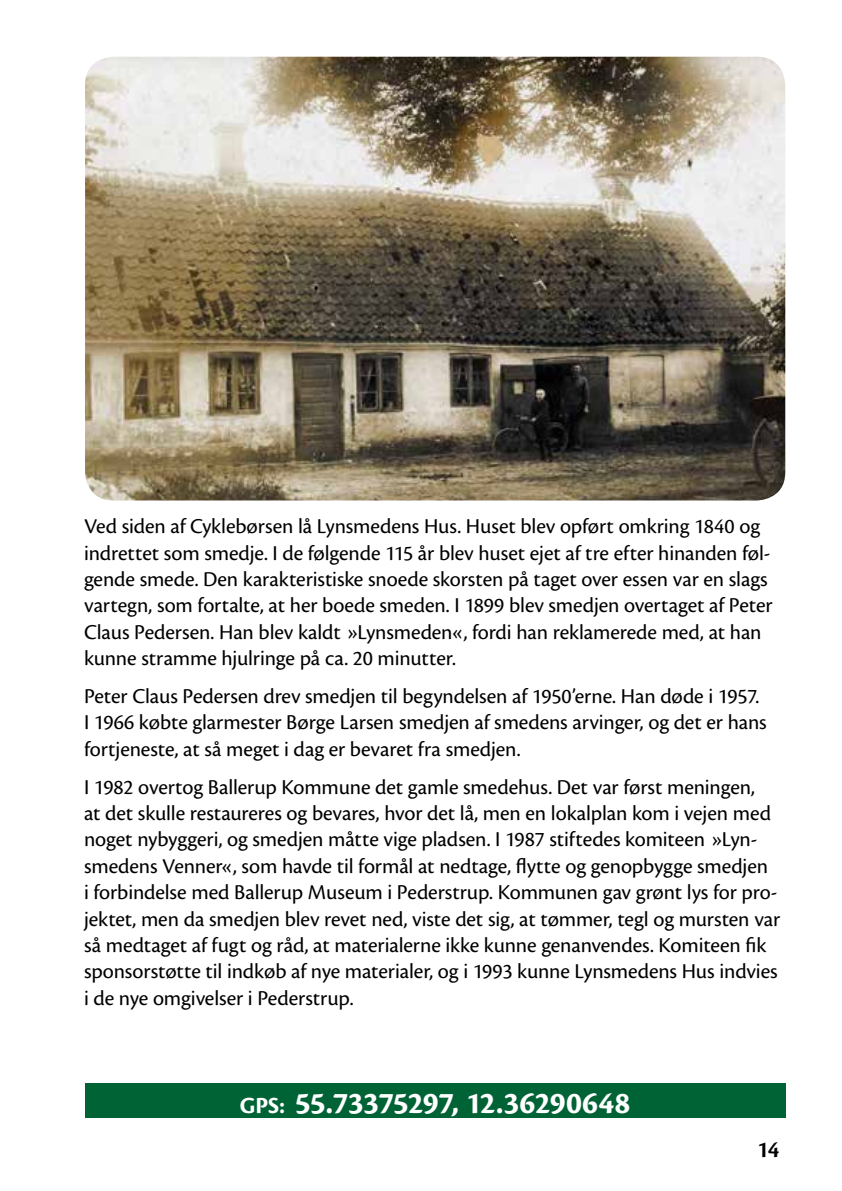
<style>
.page{position:relative;width:842px;height:1191px;background:#fff}
.page>*{position:absolute;margin:0;border:0;box-sizing:border-box;transform-origin:0 0}
.t1{font:700 32px "Cronos Pro";letter-spacing:-.02em;color:#fff}
.t2{font:600 24px "Cronos Pro";color:#000}
.t3{font:22px/26.4px "Cronos Pro";letter-spacing:-.005em;color:#000}
.s1{font-size:24px}
</style>
<div class="page">
<div style="left:85px;top:1083px;width:700px;height:34px;background:#006336"></div>
<img style="left:85px;top:57px;width:700px;height:443px">
<p class="t3" style="left:84px;top:513px;width:690px">Ved siden af Cyklebørsen lå Lynsmedens Hus. Huset blev opført omkring 1840 og indrettet som smedje. I de følgende 115 år blev huset ejet af tre efter hinanden føl&shy;gende smede. Den karakteristiske snoede skorsten på taget over essen var en slags vartegn, som fortalte, at her boede smeden. I 1899 blev smedjen overtaget af Peter Claus Pedersen. Han blev kaldt »Lynsmeden«, fordi han reklamerede med, at han kunne stramme hjulringe på ca. 20 minutter.</p>
<p class="t3" style="left:84px;top:683px;width:684px">Peter Claus Pedersen drev smedjen til begyndelsen af 1950’erne. Han døde i 1957.<br>I 1966 købte glarmester Børge Larsen smedjen af smedens arvinger, og det er hans fortjeneste, at så meget i dag er bevaret fra smedjen.</p>
<p class="t3" style="left:84px;top:773px;width:698px">I 1982 overtog Ballerup Kommune det gamle smedehus. Det var først meningen,<br>at det skulle restaureres og bevares, hvor det lå, men en lokalplan kom i vejen med noget nybyggeri, og smedjen måtte vige pladsen. I 1987 stiftedes komiteen »Lyn&shy;smedens Venner«, som havde til formål at nedtage, flytte og genopbygge smedjen<br>i forbindelse med Ballerup Museum i Pederstrup. Kommunen gav grønt lys for pro&shy;jektet, men da smedjen blev revet ned, viste det sig, at tømmer, tegl og mursten var så medtaget af fugt og råd, at materialerne ikke kunne genanvendes. Komiteen fik sponsorstøtte til indkøb af nye materialer, og i 1993 kunne Lynsmedens Hus indvies i de nye omgivelser i Pederstrup.</p>
<h1 class="t1" style="left:240px;top:1084px;width:392px"><span class="s1">GPS:</span> 55.73375297, 12.36290648</h1>
<p class="t2" style="left:757px;top:1135px;width:24px">14</p>
</div>
